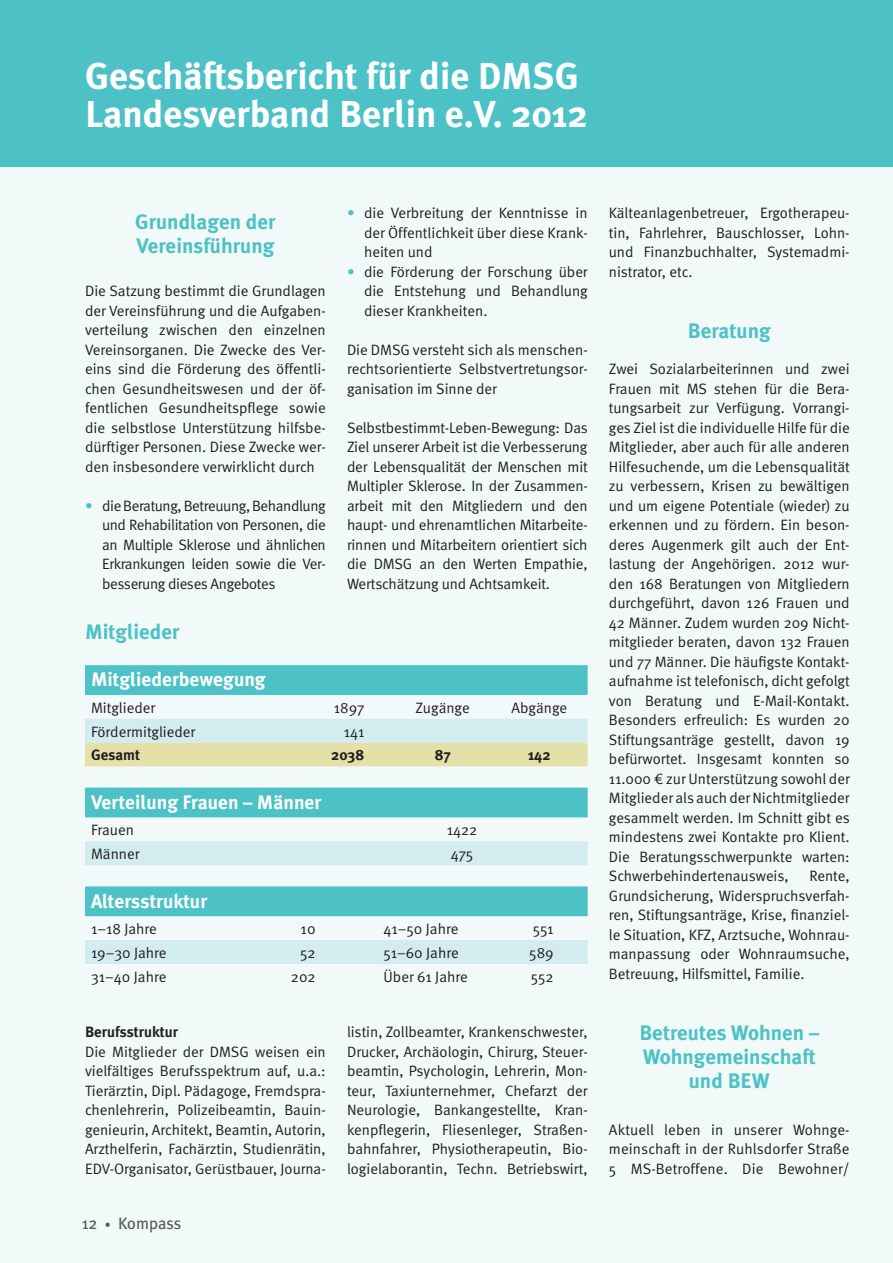
<style>
.page{position:relative;width:893px;height:1263px;background:#f1f9f9}
.page>*{position:absolute;margin:0;border:0;box-sizing:border-box;transform-origin:0 0}
.t1{font:700 37.5px/37.5px "Meta Plus";color:#fff}
.t2{font:700 21px/24px "Meta Plus";color:#4dc2c6;text-align:center}
.t3{font:700 19.5px "Meta Plus";color:#fff}
.t4{font:16.5px "Meta Plus";color:#57585a}
.t5{font:15px/19.5px "Meta Normal";color:#231f20;text-align:justify}
.t6{font:700 15px "Meta Plus";color:#231f20}
.s1{color:#4dc2c6}
.s2{font-size:12px}
</style>
<div class="page">
<div style="left:0;top:0;width:893px;height:166px;background:#4dc2c6"></div>
<div style="left:85px;top:665px;width:503px;height:30px;background:#4dc2c6"></div>
<svg style="left:85px;top:719px;width:503px;height:47px;background:#dbe5cb"></svg>
<div style="left:85px;top:788px;width:503px;height:29px;background:#4dc2c6"></div>
<div style="left:85px;top:841px;width:503px;height:24px;background:#d2ecef"></div>
<div style="left:85px;top:886px;width:503px;height:30px;background:#4dc2c6"></div>
<div style="left:85px;top:940px;width:503px;height:24px;background:#d2ecef"></div>
<h1 class="t1" style="left:85px;top:60px;width:504px">Geschäftsbericht für die DMSG<br>Landesverband Berlin e.V. 2012</h1>
<h2 class="t2" style="left:135px;top:211px;width:142px;text-align:left">Grundlagen der<br>Vereinsführung</h2>
<p class="t5" style="left:85px;top:282px;width:242px">Die Satzung bestimmt die Grundlagen der Vereinsführung und die Aufgaben&shy;verteilung zwischen den einzelnen Vereinsorganen. Die Zwecke des Ver&shy;eins sind die Förderung des öffentli&shy;chen Gesundheitswesen und der öf&shy;fentlichen Gesundheitspflege sowie die selbstlose Unterstützung hilfsbe&shy;dürftiger Personen. Diese Zwecke wer&shy;den insbesondere verwirklicht durch</p>
<p class="t5" style="left:102px;top:497px;width:225px;text-indent:-17px"><span class="s1">•</span> die Beratung, Betreuung, Behandlung und Rehabilitation von Personen, die an Multiple Sklerose und ähnlichen Erkrankungen leiden sowie die Ver&shy;besserung dieses Angebotes</p>
<h2 class="t2" style="left:85px;top:620px;width:96px">Mitglieder</h2>
<p class="t5" style="left:364px;top:204px;width:225px;text-indent:-17px"><span class="s1">•</span> die Verbreitung der Kenntnisse in der Öffentlichkeit über diese Krank&shy;heiten und</p>
<p class="t5" style="left:364px;top:263px;width:225px;text-indent:-17px"><span class="s1">•</span> die Förderung der Forschung über die Entstehung und Behandlung dieser Krankheiten.</p>
<p class="t5" style="left:347px;top:341px;width:242px">Die DMSG versteht sich als menschen&shy;rechtsorientierte Selbstvertretungsor&shy;ganisation im Sinne der</p>
<p class="t5" style="left:347px;top:419px;width:242px">Selbstbestimmt-Leben-Bewegung: Das Ziel unserer Arbeit ist die Verbesserung der Lebensqualität der Menschen mit Multipler Sklerose. In der Zusammen&shy;arbeit mit den Mitgliedern und den haupt- und ehrenamtlichen Mitarbeite&shy;rinnen und Mitarbeitern orientiert sich die DMSG an den Werten Empathie, Wertschätzung und Achtsamkeit.</p>
<h3 class="t3" style="left:91px;top:670px;width:176px">Mitgliederbewegung</h3>
<p class="t5" style="left:91px;top:699px;width:66px">Mitglieder</p>
<p class="t5" style="left:334px;top:699px;width:32px">1897</p>
<p class="t5" style="left:415px;top:699px;width:56px">Zugänge</p>
<p class="t5" style="left:511px;top:699px;width:57px">Abgänge</p>
<p class="t5" style="left:91px;top:723px;width:106px">Fördermitglieder</p>
<p class="t5" style="left:344px;top:723px;width:22px">141</p>
<p class="t6" style="left:91px;top:748px;width:51px">Gesamt</p>
<p class="t6" style="left:331px;top:748px;width:35px">2038</p>
<p class="t6" style="left:435px;top:748px;width:17px">87</p>
<p class="t6" style="left:528px;top:748px;width:24px">142</p>
<h3 class="t3" style="left:91px;top:793px;width:232px">Verteilung Frauen – Männer</h3>
<p class="t5" style="left:91px;top:821px;width:44px">Frauen</p>
<p class="t5" style="left:447px;top:821px;width:32px">1422</p>
<p class="t5" style="left:91px;top:845px;width:50px">Männer</p>
<p class="t5" style="left:451px;top:845px;width:24px">475</p>
<h3 class="t3" style="left:91px;top:891px;width:118px">Altersstruktur</h3>
<p class="t5" style="left:91px;top:920px;width:67px">1–18 Jahre</p>
<p class="t5" style="left:301px;top:920px;width:16px">10</p>
<p class="t5" style="left:384px;top:920px;width:76px">41–50 Jahre</p>
<p class="t5" style="left:533px;top:920px;width:22px">551</p>
<p class="t5" style="left:91px;top:944px;width:77px">19–30 Jahre</p>
<p class="t5" style="left:300px;top:944px;width:17px">52</p>
<p class="t5" style="left:383px;top:944px;width:77px">51–60 Jahre</p>
<p class="t5" style="left:529px;top:944px;width:26px">589</p>
<p class="t5" style="left:91px;top:968px;width:77px">31–40 Jahre</p>
<p class="t5" style="left:291px;top:968px;width:26px">202</p>
<p class="t5" style="left:384px;top:968px;width:86px">Über 61 Jahre</p>
<p class="t5" style="left:531px;top:968px;width:24px">552</p>
<p class="t6" style="left:85px;top:1025px;width:95px">Berufsstruktur</p>
<p class="t5" style="left:85px;top:1043px;width:242px">Die Mitglieder der DMSG weisen ein vielfältiges Berufsspektrum auf, u.a.:<br>Tierärztin, Dipl. Pädagoge, Fremdspra&shy;chenlehrerin, Polizeibeamtin, Bauin&shy;genieurin, Architekt, Beamtin, Autorin, Arzthelferin, Fachärztin, Studienrätin, EDV-Organisator, Gerüstbauer, Journa-</p>
<p class="t4" style="left:82px;top:1215px;width:101px">12 <span class="s2">•</span> Kompass</p>
<p class="t5" style="left:347px;top:1023px;width:242px">listin, Zollbeamter, Krankenschwester, Drucker, Archäologin, Chirurg, Steuer&shy;beamtin, Psychologin, Lehrerin, Mon&shy;teur, Taxiunternehmer, Chefarzt der Neurologie, Bankangestellte, Kran&shy;kenpflegerin, Fliesenleger, Straßen&shy;bahnfahrer, Physiotherapeutin, Bio&shy;logielaborantin, Techn. Betriebswirt,</p>
<p class="t5" style="left:609px;top:204px;width:242px">Kälteanlagenbetreuer, Ergotherapeu&shy;tin, Fahrlehrer, Bauschlosser, Lohn&shy;und Finanzbuchhalter, Systemadmi&shy;nistrator, etc.</p>
<h2 class="t2" style="left:688px;top:319px;width:84px">Beratung</h2>
<p class="t5" style="left:609px;top:360px;width:242px">Zwei Sozialarbeiterinnen und zwei Frauen mit MS stehen für die Bera&shy;tungsarbeit zur Verfügung. Vorrangi&shy;ges Ziel ist die individuelle Hilfe für die Mitglieder, aber auch für alle anderen Hilfesuchende, um die Lebensqualität zu verbessern, Krisen zu bewältigen und um eigene Potentiale (wieder) zu erkennen und zu fördern. Ein beson&shy;deres Augenmerk gilt auch der Ent&shy;lastung der Angehörigen. 2012 wur&shy;den 168 Beratungen von Mitgliedern durchgeführt, davon 126 Frauen und 42 Männer. Zudem wurden 209 Nicht&shy;mitglieder beraten, davon 132 Frauen und 77 Männer. Die häufigste Kontakt&shy;aufnahme ist telefonisch, dicht gefolgt von Beratung und E-Mail-Kontakt.<br>Besonders erfreulich: Es wurden 20<br>Stiftungsanträge gestellt, davon 19 befürwortet. Insgesamt konnten so 11.000 € zur Unterstützung sowohl der Mitglieder als auch der Nichtmitglieder gesammelt werden. Im Schnitt gibt es mindestens zwei Kontakte pro Klient.<br>Die Beratungsschwerpunkte warten:<br>Schwerbehindertenausweis,</p>
<p class="t5" style="left:609px;top:867px;width:242px;text-indent:200px">Rente, Grundsicherung, Widerspruchsverfah&shy;ren, Stiftungsanträge, Krise, finanziel&shy;le Situation, KFZ, Arztsuche, Wohnrau&shy;manpassung oder Wohnraumsuche, Betreuung, Hilfsmittel, Familie.</p>
<h2 class="t2" style="left:639px;top:1021px;width:181px">Betreutes Wohnen –<br>Wohngemeinschaft und BEW</h2>
<p class="t5" style="left:609px;top:1121px;width:242px">Aktuell leben in unserer Wohn ge&shy;meinschaft in der Ruhlsdorfer Straße 5 MS-Betroffene. Die Bewohner/</p>
</div>
